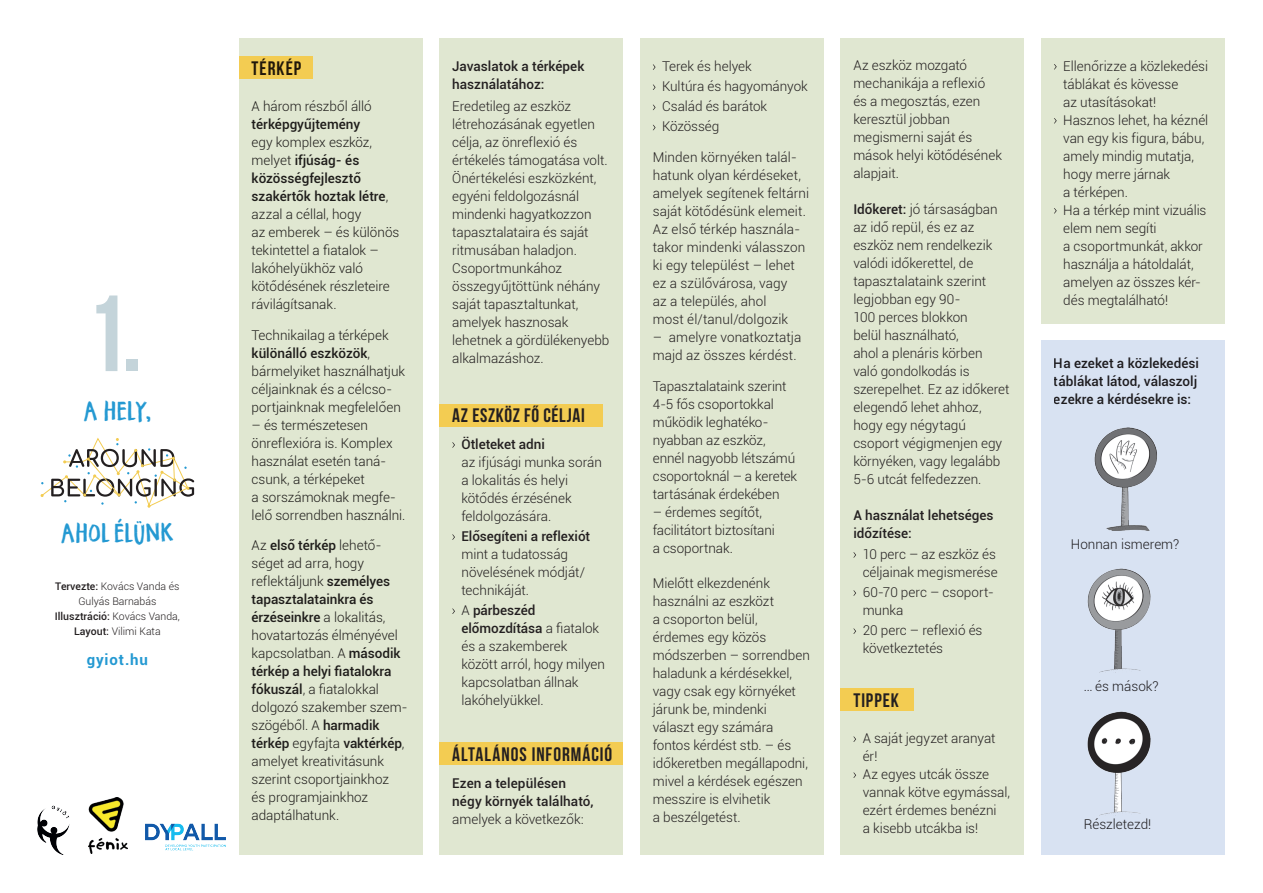
<style>
.page{position:relative;width:1263px;height:893px;background:#fff}
.page>*{position:absolute;margin:0;border:0;box-sizing:border-box;transform-origin:0 0}
.t1{font:108px "Bebas Neue";color:#c4d4da}
.t2{font:22.5px "Flicker DEMO";letter-spacing:.04em;color:#2499d2}
.t3{font:19.5px "Bebas Neue";letter-spacing:.045em;color:#231f20}
.t4{font:700 15px "Roboto";letter-spacing:.06em;color:#2499d2}
.t5{font:300 13.5px/18px "Roboto";color:#231f20}
.t6{font:500 13.5px/18px "Roboto";color:#231f20}
.t7{font:300 10.5px/15px "Roboto";color:#231f20;text-align:center}
.s1{font-weight:500}
</style>
<div class="page">
<div style="left:1041px;top:340px;width:184px;height:515px;background:#d8e2f2"></div>
<div style="left:239px;top:38px;width:183px;height:817px;background:#e0e7d1"></div>
<div style="left:439px;top:38px;width:184px;height:817px;background:#e0e7d1"></div>
<div style="left:640px;top:38px;width:183px;height:817px;background:#e0e7d1"></div>
<div style="left:840px;top:38px;width:184px;height:817px;background:#e0e7d1"></div>
<div style="left:1041px;top:38px;width:184px;height:286px;background:#e0e7d1"></div>
<div style="left:239px;top:56px;width:74px;height:23px;background:#f3cc52"></div>
<div style="left:439px;top:404px;width:164px;height:22px;background:#f3cc52"></div>
<div style="left:439px;top:742px;width:184px;height:23px;background:#f3cc52"></div>
<div style="left:840px;top:689px;width:74px;height:22px;background:#f3cc52"></div>
<img style="left:1094px;top:427px;width:63px;height:103px">
<img style="left:1087px;top:569px;width:63px;height:103px">
<img style="left:1087px;top:712px;width:63px;height:103px">
<svg style="left:452px;top:442px;width:3px;height:6px"></svg>
<svg style="left:452px;top:534px;width:3px;height:6px"></svg>
<svg style="left:853px;top:552px;width:3px;height:6px"></svg>
<svg style="left:853px;top:590px;width:3px;height:6px"></svg>
<svg style="left:853px;top:628px;width:3px;height:6px"></svg>
<svg style="left:853px;top:736px;width:3px;height:6px"></svg>
<svg style="left:853px;top:772px;width:3px;height:6px"></svg>
<img style="left:89px;top:798px;width:38px;height:56px">
<img style="left:145px;top:823px;width:81px;height:28px">
<img style="left:37px;top:805px;width:33px;height:50px">
<svg style="left:41px;top:437px;width:153px;height:71px"></svg>
<h1 class="t1" style="left:85px;top:275px;width:59px">1.</h1>
<h2 class="t2" style="left:84px;top:394px;width:68px">A HELY,</h2>
<h2 class="t2" style="left:61px;top:516px;width:114px">AHOL ÉLÜNK</h2>
<p class="t7" style="left:55px;top:579px;width:127px"><span class="s1">Tervezte:</span> Kovács Vanda és<br>Gulyás Barnabás<br><span class="s1">Illusztráció:</span> Kovács Vanda,<br><span class="s1">Layout:</span> Vilimi Kata</p>
<p class="t4" style="left:87px;top:649px;width:63px">gyiot.hu</p>
<h3 class="t3" style="left:252px;top:58px;width:51px">TÉRKÉP</h3>
<p class="t5" style="left:252px;top:97px;width:122px">A három részből álló</p>
<p class="t6" style="left:252px;top:115px;width:110px">térképgyűjtemény</p>
<p class="t5" style="left:252px;top:133px;width:149px">egy komplex eszköz, melyet <span class="s1">ifjúság- és közösségfejlesztő szakértők hoztak létre</span>, azzal a céllal, hogy<br>az emberek – és különös tekintettel a fiatalok – lakóhelyükhöz való kötődésének részleteire rávilágítsanak.</p>
<p class="t5" style="left:252px;top:325px;width:155px">Technikailag a térképek <span class="s1">különálló eszközök</span>, bármelyiket használhatjuk céljainknak és a célcso&shy;portjainknak megfelelően</p>
<p class="t5" style="left:252px;top:415px;width:155px">– és természetesen önreflexióra is. Komplex használat esetén taná&shy;csunk, a térképeket<br>a sorszámoknak megfe&shy;lelő sorrendben használni.</p>
<p class="t5" style="left:252px;top:536px;width:158px">Az <span class="s1">első térkép</span> lehető&shy;séget ad arra, hogy reflektáljunk <span class="s1">személyes tapasztalatainkra és érzéseinkre</span> a lokalitás, hovatartozás élményével kapcsolatban. A <span class="s1">második térkép a helyi fiatalokra fókuszál</span>, a fiatalokkal dolgozó szakember szem&shy;szögéből. A <span class="s1">harmadik térkép</span> egyfajta <span class="s1">vaktérkép</span>, amelyet kreativitásunk szerint csoportjainkhoz<br>és programjainkhoz adaptálhatunk.</p>
<p class="t6" style="left:452px;top:56px;width:134px">Javaslatok a térképek használatához:</p>
<p class="t5" style="left:452px;top:97px;width:159px">Eredetileg az eszköz létrehozásának egyetlen célja, az önreflexió és értékelés támogatása volt.<br>Önértékelési eszközként, egyéni feldolgozásnál mindenki hagyatkozzon tapasztalataira és saját ritmusában haladjon.<br>Csoportmunkához összegyűjtöttünk néhány saját tapasztaltunkat, amelyek hasznosak lehetnek a gördülékenyebb alkalmazáshoz.</p>
<h3 class="t3" style="left:452px;top:405px;width:134px">AZ ESZKÖZ FŐ CÉLJAI</h3>
<p class="t6" style="left:461px;top:434px;width:85px">Ötleteket adni</p>
<p class="t5" style="left:461px;top:452px;width:142px">az ifjúsági munka során a lokalitás és helyi kötődés érzésének feldolgozására.</p>
<p class="t6" style="left:461px;top:526px;width:130px">Elősegíteni a reflexiót</p>
<p class="t5" style="left:461px;top:545px;width:125px">mint a tudatosság növelésének módját/ technikáját.</p>
<p class="t5" style="left:461px;top:601px;width:145px">A <span class="s1">párbeszéd előmozdítása</span> a fiatalok és a szakemberek között arról, hogy milyen kapcsolatban állnak lakóhelyükkel.</p>
<h3 class="t3" style="left:452px;top:744px;width:161px">ÁLTALÁNOS INFORMÁCIÓ</h3>
<p class="t6" style="left:452px;top:773px;width:143px">Ezen a településen négy környék található,</p>
<p class="t5" style="left:452px;top:809px;width:133px">amelyek a következők:</p>
<p class="t5" style="left:662px;top:56px;width:147px;line-height:20.1px">Terek és helyek<br>Kultúra és hagyományok<br>Család és barátok<br>Közösség</p>
<p class="t5" style="left:653px;top:148px;width:158px">Minden környéken talál&shy;hatunk olyan kérdéseket, amelyek segítenek feltárni saját kötődésünk elemeit.<br>Az első térkép használa&shy;takor mindenki válasszon ki egy települést – lehet ez a szülővárosa, vagy<br>az a település, ahol<br>most él/tanul/dolgozik</p>
<p class="t5" style="left:653px;top:328px;width:150px">– amelyre vonatkoztatja majd az összes kérdést.</p>
<p class="t5" style="left:653px;top:376px;width:146px">Tapasztalataink szerint<br>4-5 fős csoportokkal működik leghatéko&shy;nyabban az eszköz, ennél nagyobb létszámú csoportoknál – a keretek tartásának érdekében</p>
<p class="t5" style="left:653px;top:502px;width:124px">– érdemes segítőt, facilitátort biztosítani a csoportnak.</p>
<p class="t5" style="left:653px;top:573px;width:159px">Mielőtt elkezdenénk használni az eszközt<br>a csoporton belül, érdemes egy közös módszerben – sorrendben haladunk a kérdésekkel, vagy csak egy környéket járunk be, mindenki választ egy számára fontos kérdést stb. – és időkeretben megállapodni, mivel a kérdések egészen messzire is elvihetik<br>a beszélgetést.</p>
<p class="t5" style="left:853px;top:56px;width:150px">Az eszköz mozgató mechanikája a reflexió és a megosztás, ezen keresztül jobban megismerni saját és mások helyi kötődésének alapjait.</p>
<p class="t5" style="left:853px;top:200px;width:158px"><span class="s1">Időkeret:</span> jó társaságban az idő repül, és ez az eszköz nem rendelkezik valódi időkerettel, de tapasztalataink szerint legjobban egy 90-<br>100 perces blokkon<br>belül használható,<br>ahol a plenáris körben való gondolkodás is szerepelhet. Ez az időkeret elegendő lehet ahhoz, hogy egy négytagú csoport végigmenjen egy környéken, vagy legalább<br>5-6 utcát felfedezzen.</p>
<p class="t6" style="left:853px;top:506px;width:142px">A használat lehetséges időzítése:</p>
<p class="t5" style="left:863px;top:544px;width:136px">10 perc – az eszköz és céljainak megismerése</p>
<p class="t5" style="left:863px;top:583px;width:133px">60-70 perc – csoport&shy;munka</p>
<p class="t5" style="left:863px;top:621px;width:121px">20 perc – reflexió és következtetés</p>
<h3 class="t3" style="left:853px;top:689px;width:47px">TIPPEK</h3>
<p class="t5" style="left:863px;top:729px;width:149px">A saját jegyzet aranyat ér!<br>Az egyes utcák össze vannak kötve egymással, ezért érdemes benézni<br>a kisebb utcákba is!</p>
<p class="t5" style="left:1063px;top:56px;width:147px">Ellenőrizze a közlekedési táblákat és kövesse<br>az utasításokat!<br>Hasznos lehet, ha kéznél van egy kis figura, bábu, amely mindig mutatja, hogy merre járnak<br>a térképen.<br>Ha a térkép mint vizuális elem nem segíti<br>a csoportmunkát, akkor használja a hátoldalát, amelyen az összes kér&shy;dés megtalálható!</p>
<p class="t6" style="left:1054px;top:354px;width:147px">Ha ezeket a közlekedési táblákat látod, válaszolj ezekre a kérdésekre is:</p>
<p class="t5" style="left:1071px;top:534px;width:110px">Honnan ismerem?</p>
<p class="t5" style="left:1084px;top:676px;width:76px">… és mások?</p>
<p class="t5" style="left:1084px;top:815px;width:69px">Részletezd!</p>
</div>
